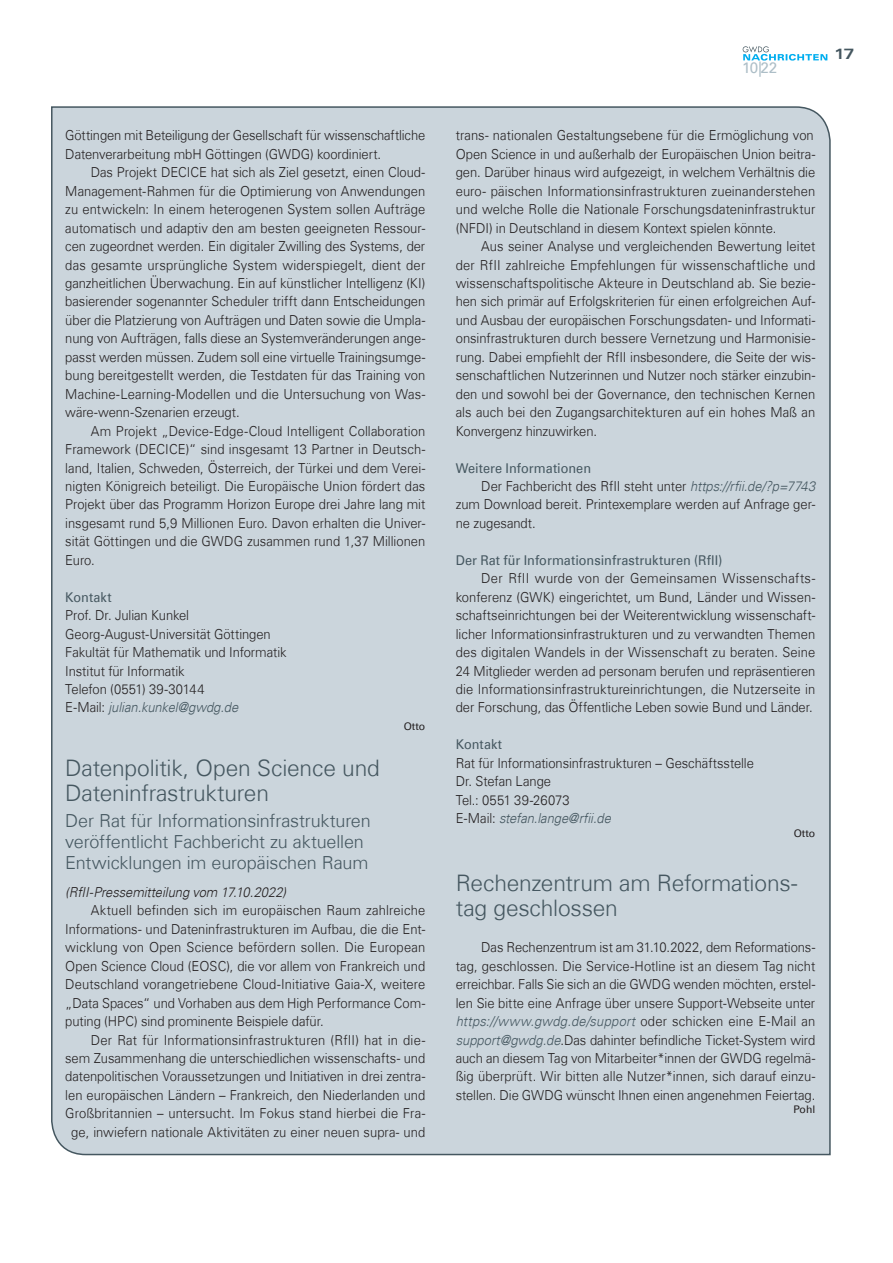
<style>
.page{position:relative;width:893px;height:1263px;background:#fff}
.page>*{position:absolute;margin:0;border:0;box-sizing:border-box;transform-origin:0 0}
.t1{font:300 22.8px/24.9px "Univers Com 45";letter-spacing:-.01em;color:#455760}
.t2{font:300 18px/21px "Univers Com 45";letter-spacing:-.01em;color:#455760}
.t3{font:15.3px "Univers Com 55 Roman";color:#adbec7}
.t4{font:15px "Univers Com 63 Bold Ext";color:#455760}
.t5{font:300 13.8px/18.5px "Univers Com 45";letter-spacing:-.005em;color:#231f20;text-align:justify;scale:.94 1}
.t6{font:italic 300 13.8px "Univers Com 45";letter-spacing:-.005em;color:#231f20;scale:.94 1}
.t7{font:13.5px "Univers Com 55 Roman";letter-spacing:.005em;color:#455760;scale:.94 1}
.t8{font:10.5px "Univers Com 55 Roman";color:#231f20}
.s1{font-style:italic;color:#455760}
</style>
<div class="page">
<svg style="left:743px;top:46px;width:84px;height:15px"></svg>
<div style="left:51px;top:106px;width:780px;height:1050px;background:#cbd5dc"></div>
<p class="t5" style="left:65px;top:126px;width:384px">Göttingen mit Beteiligung der Gesellschaft für wissenschaftliche<br>Datenverarbeitung mbH Göttingen (GWDG) koordiniert.</p>
<p class="t5" style="left:65px;top:163px;width:385px;text-indent:26px">Das Projekt DECICE hat sich als Ziel gesetzt, einen Cloud-Management-Rahmen für die Optimierung von Anwendungen zu entwickeln: In einem heterogenen System sollen Aufträge automatisch und adaptiv den am besten geeigneten Ressour&shy;cen zugeordnet werden. Ein digitaler Zwilling des Systems, der das gesamte ursprüngliche System widerspiegelt, dient der ganzheitlichen Überwachung. Ein auf künstlicher Intelligenz (KI) basierender sogenannter Scheduler trifft dann Entscheidungen über die Platzierung von Aufträgen und Daten sowie die Umpla&shy;nung von Aufträgen, falls diese an Systemveränderungen ange&shy;passt werden müssen. Zudem soll eine virtuelle Trainingsumge&shy;bung bereitgestellt werden, die Testdaten für das Training von Machine-Learning-Modellen und die Untersuchung von Was&shy;wäre-wenn-Szenarien erzeugt.</p>
<p class="t5" style="left:65px;top:421px;width:385px;text-indent:26px">Am Projekt „Device-Edge-Cloud Intelligent Collaboration Framework (DECICE)“ sind insgesamt 13 Partner in Deutsch&shy;land, Italien, Schweden, Österreich, der Türkei und dem Verei&shy;nigten Königreich beteiligt. Die Europäische Union fördert das Projekt über das Programm Horizon Europe drei Jahre lang mit insgesamt rund 5,9 Millionen Euro. Davon erhalten die Univer&shy;sität Göttingen und die GWDG zusammen rund 1,37 Millionen Euro.</p>
<p class="t7" style="left:65px;top:589px;width:51px">Kontakt</p>
<p class="t5" style="left:65px;top:606px;width:237px;text-align:left">Prof. Dr. Julian Kunkel<br>Georg-August-Universität Göttingen<br>Fakultät für Mathematik und Informatik<br>Institut für Informatik<br>Telefon (0551) 39-30144<br>E-Mail: <span class="s1">julian.kunkel@gwdg.de</span></p>
<p class="t8" style="left:404px;top:720px;width:23px">Otto</p>
<h1 class="t1" style="left:65px;top:756px;width:316px">Datenpolitik, Open Science und<br>Dateninfrastrukturen</h1>
<h2 class="t2" style="left:65px;top:810px;width:307px">Der Rat für Informationsinfrastrukturen veröffentlicht Fachbericht zu aktuellen<br>Entwicklungen im europäischen Raum</h2>
<p class="t6" style="left:65px;top:884px;width:236px">(RfII-Pressemitteilung vom 17.10.2022)</p>
<p class="t5" style="left:65px;top:901px;width:385px;text-indent:26px">Aktuell befinden sich im europäischen Raum zahlreiche Informations- und Dateninfrastrukturen im Aufbau, die die Ent&shy;wicklung von Open Science befördern sollen. Die European Open Science Cloud (EOSC), die vor allem von Frankreich und Deutschland vorangetriebene Cloud-Initiative Gaia-X, weitere „Data Spaces“ und Vorhaben aus dem High Performance Com&shy;puting (HPC) sind prominente Beispiele dafür.</p>
<p class="t5" style="left:65px;top:1030px;width:385px;text-align:right">Der Rat für Informationsinfrastrukturen (RfII) hat in die&shy;sem Zusammenhang die unterschiedlichen wissenschafts- und datenpolitischen Voraussetzungen und Initiativen in drei zentra&shy;len europäischen Ländern – Frankreich, den Niederlanden und Großbritannien – untersucht. Im Fokus stand hierbei die Fra&shy;ge, inwiefern nationale Aktivitäten zu einer neuen supra- und</p>
<p class="t3" style="left:742px;top:58px;width:37px">10|22</p>
<p class="t4" style="left:834px;top:45px;width:22px">17</p>
<p class="t5" style="left:456px;top:126px;width:384px">trans- nationalen Gestaltungsebene für die Ermöglichung von Open Science in und außerhalb der Europäischen Union beitra&shy;gen. Darüber hinaus wird aufgezeigt, in welchem Verhältnis die euro- päischen Informationsinfrastrukturen zueinanderstehen und welche Rolle die Nationale Forschungsdateninfrastruktur (NFDI) in Deutschland in diesem Kontext spielen könnte.</p>
<p class="t5" style="left:456px;top:237px;width:384px;text-indent:26px">Aus seiner Analyse und vergleichenden Bewertung leitet der RfII zahlreiche Empfehlungen für wissenschaftliche und wissenschaftspolitische Akteure in Deutschland ab. Sie bezie&shy;hen sich primär auf Erfolgskriterien für einen erfolgreichen Auf&shy;und Ausbau der europäischen Forschungsdaten- und Informati&shy;onsinfrastrukturen durch bessere Vernetzung und Harmonisie&shy;rung. Dabei empfiehlt der RfII insbesondere, die Seite der wis&shy;senschaftlichen Nutzerinnen und Nutzer noch stärker einzubin&shy;den und sowohl bei der Governance, den technischen Kernen als auch bei den Zugangsarchitekturen auf ein hohes Maß an Konvergenz hinzuwirken.</p>
<p class="t7" style="left:456px;top:460px;width:145px">Weitere Informationen</p>
<p class="t5" style="left:456px;top:477px;width:384px;text-indent:26px">Der Fachbericht des RfII steht unter <span class="s1">https://rfii.de/?p=7743 </span>zum Download bereit. Printexemplare werden auf Anfrage ger&shy;ne zugesandt.</p>
<p class="t7" style="left:456px;top:552px;width:285px">Der Rat für Informationsinfrastrukturen (RfII)</p>
<p class="t5" style="left:456px;top:569px;width:384px;text-indent:26px">Der RfII wurde von der Gemeinsamen Wissenschafts&shy;konferenz (GWK) eingerichtet, um Bund, Länder und Wissen&shy;schaftseinrichtungen bei der Weiterentwicklung wissenschaft&shy;licher Informationsinfrastrukturen und zu verwandten Themen des digitalen Wandels in der Wissenschaft zu beraten. Seine 24 Mitglieder werden ad personam berufen und repräsentieren die Informationsinfrastruktureinrichtungen, die Nutzerseite in der Forschung, das Öffentliche Leben sowie Bund und Länder.</p>
<p class="t7" style="left:456px;top:736px;width:51px">Kontakt</p>
<p class="t5" style="left:456px;top:754px;width:319px;text-align:left">Rat für Informationsinfrastrukturen – Geschäftsstelle<br>Dr. Stefan Lange<br>Tel.: 0551 39-26073<br>E-Mail: <span class="s1">stefan.lange@rfii.de</span></p>
<p class="t8" style="left:794px;top:826px;width:23px">Otto</p>
<h1 class="t1" style="left:456px;top:871px;width:343px">Rechenzentrum am Reformations&shy;tag geschlossen</h1>
<p class="t5" style="left:456px;top:938px;width:384px;text-indent:26px">Das Rechenzentrum ist am 31.10.2022, dem Reformations&shy;tag, geschlossen. Die Service-Hotline ist an diesem Tag nicht erreichbar. Falls Sie sich an die GWDG wenden möchten, erstel&shy;len Sie bitte eine Anfrage über unsere Support-Webseite unter <span class="s1">https://www.gwdg.de/support</span> oder schicken eine E-Mail an <span class="s1">support@gwdg.de</span>.Das dahinter befindliche Ticket-System wird auch an diesem Tag von Mitarbeiter*innen der GWDG regelmä&shy;ßig überprüft. Wir bitten alle Nutzer*innen, sich darauf einzu&shy;stellen. Die GWDG wünscht Ihnen einen angenehmen Feiertag.</p>
<p class="t8" style="left:793px;top:1103px;width:23px">Pohl</p>
</div>
